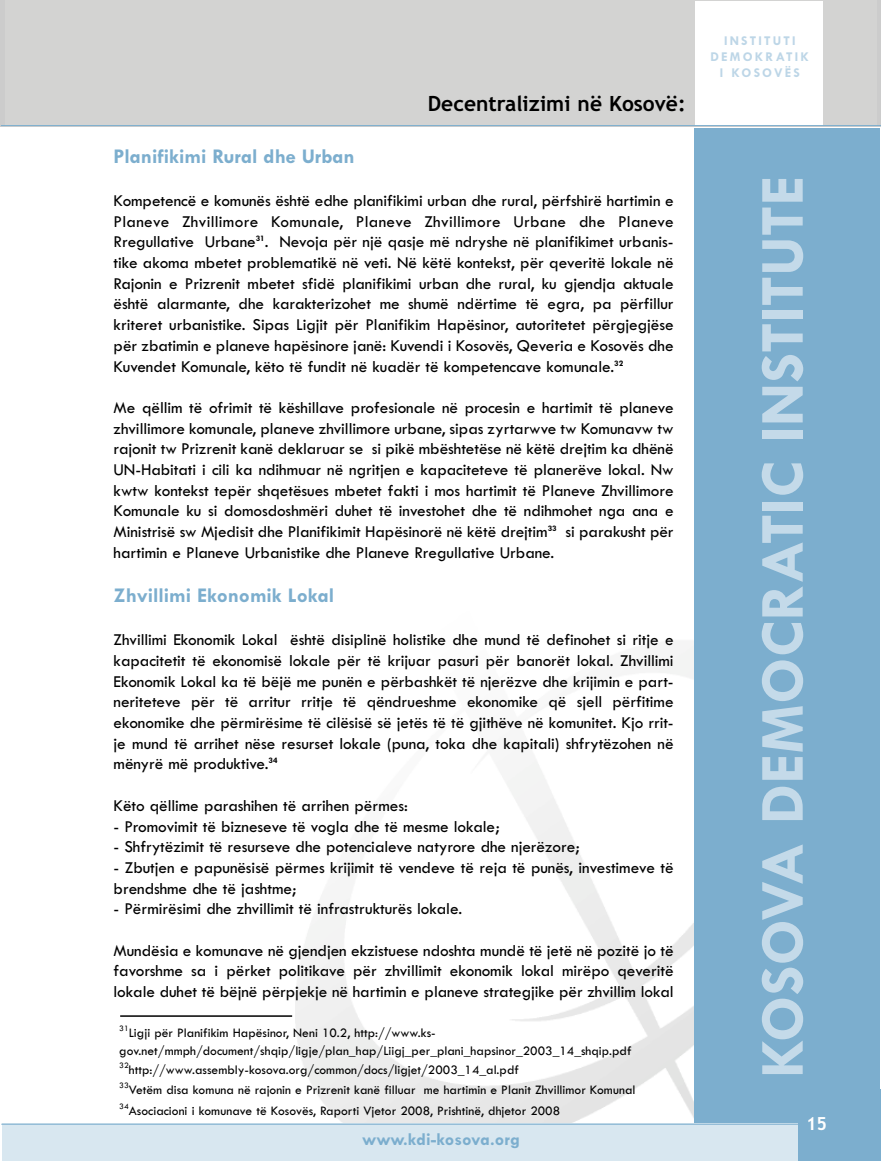
<style>
.page{position:relative;width:881px;height:1161px;background:#fff}
.page>*{position:absolute;margin:0;border:0;box-sizing:border-box;transform-origin:0 0}
.t1{font:700 63px "Tw Cen";color:#c4dae9}
.t2{font:700 21px "Tw Cen";letter-spacing:-.005em;color:#7caece}
.t3{font:700 21px "Trebuchet MS";color:#000}
.t4{font:700 18px "Tw Cen";color:#7caece}
.t5{font:700 18px "Trebuchet MS";color:#fff}
.t6{font:17.25px/20.7px "Tw Cen";letter-spacing:-.005em;color:#000;text-align:justify}
.t7{font:13.5px/18.5px "Tw Cen";color:#000}
.t8{font:700 13.5px/16.2px "Tw Cen";letter-spacing:.16em;color:#bdd6e7;text-align:center}
</style>
<div class="page">
<hr style="left:1px;top:125px;width:879px;height:1px;background:#7caece">
<div style="left:693px;top:128px;width:186px;height:998px;background:#7caece"></div>
<div style="left:2px;top:1124px;width:878px;height:37px;background:#d8e7f0"></div>
<hr style="left:1px;top:1124px;width:879px;height:1px;background:#7caece">
<div style="left:798px;top:1089px;width:82px;height:72px;background:#7caece"></div>
<hr style="left:120px;top:1015px;width:172px;height:2px;background:#000">
<p class="t3" style="left:427px;top:91px;width:259px">Decentralizimi në Kosovë:</p>
<p class="t2" style="left:114px;top:143px;width:242px">Planifikimi Rural dhe Urban</p>
<p class="t6" style="left:114px;top:190px;width:561px">Kompetencë e komunës është edhe planifikimi urban dhe rural, përfshirë hartimin e Planeve Zhvillimore Komunale, Planeve Zhvillimore Urbane dhe Planeve Rregullative Urbane<sup>31</sup>. Nevoja për një qasje më ndryshe në planifikimet urbanis&shy;tike akoma mbetet problematikë në veti. Në këtë kontekst, për qeveritë lokale në Rajonin e Prizrenit mbetet sfidë planifikimi urban dhe rural, ku gjendja aktuale është alarmante, dhe karakterizohet me shumë ndërtime të egra, pa përfillur kriteret urbanistike. Sipas Ligjit për Planifikim Hapësinor, autoritetet përgjegjëse për zbatimin e planeve hapësinore janë: Kuvendi i Kosovës, Qeveria e Kosovës dhe Kuvendet Komunale, këto të fundit në kuadër të kompetencave komunale.<sup>32</sup></p>
<p class="t6" style="left:114px;top:397px;width:561px">Me qëllim të ofrimit të këshillave profesionale në procesin e hartimit të planeve zhvillimore komunale, planeve zhvillimore urbane, sipas zyrtarwve tw Komunavw tw rajonit tw Prizrenit kanë deklaruar se si pikë mbështetëse në këtë drejtim ka dhënë UN-Habitati i cili ka ndihmuar në ngritjen e kapaciteteve të planerëve lokal. Nw kwtw kontekst tepër shqetësues mbetet fakti i mos hartimit të Planeve Zhvillimore Komunale ku si domosdoshmëri duhet të investohet dhe të ndihmohet nga ana e Ministrisë sw Mjedisit dhe Planifikimit Hapësinorë në këtë drejtim<sup>33</sup> si parakusht për hartimin e Planeve Urbanistike dhe Planeve Rregullative Urbane.</p>
<p class="t2" style="left:114px;top:582px;width:222px">Zhvillimi Ekonomik Lokal</p>
<p class="t6" style="left:114px;top:629px;width:561px">Zhvillimi Ekonomik Lokal është disiplinë holistike dhe mund të definohet si ritje e kapacitetit të ekonomisë lokale për të krijuar pasuri për banorët lokal. Zhvillimi Ekonomik Lokal ka të bëjë me punën e përbashkët të njerëzve dhe krijimin e part&shy;neriteteve për të arritur rritje të qëndrueshme ekonomike që sjell përfitime ekonomike dhe përmirësime të cilësisë së jetës të të gjithëve në komunitet. Kjo rrit&shy;je mund të arrihet nëse resurset lokale (puna, toka dhe kapitali) shfrytëzohen në mënyrë më produktive.<sup>34</sup></p>
<p class="t6" style="left:114px;top:794px;width:295px">Këto qëllime parashihen të arrihen përmes:</p>
<p class="t6" style="left:114px;top:815px;width:387px">- Promovimit të bizneseve të vogla dhe të mesme lokale;</p>
<p class="t6" style="left:114px;top:836px;width:467px">- Shfrytëzimit të resurseve dhe potencialeve natyrore dhe njerëzore;</p>
<p class="t6" style="left:114px;top:856px;width:561px">- Zbutjen e papunësisë përmes krijimit të vendeve të reja të punës, investimeve të brendshme dhe të jashtme;</p>
<p class="t6" style="left:114px;top:898px;width:350px">- Përmirësimi dhe zhvillimit të infrastrukturës lokale.</p>
<p class="t6" style="left:114px;top:939px;width:561px">Mundësia e komunave në gjendjen ekzistuese ndoshta mundë të jetë në pozitë jo të favorshme sa i përket politikave për zhvillimit ekonomik lokal mirëpo qeveritë lokale duhet të bëjnë përpjekje në hartimin e planeve strategjike për zhvillim lokal</p>
<p class="t7" style="left:119px;top:1023px;width:513px"><sup>31</sup>Ligji për Planifikim Hapësinor, Neni 10.2, http://www.ks&shy;gov.net/mmph/document/shqip/ligje/plan_hap/Liigj_per_plani_hapsinor_2003_14_shqip.pdf<br><sup>32</sup>http://www.assembly-kosova.org/common/docs/ligjet/2003_14_al.pdf</p>
<p class="t7" style="left:119px;top:1079px;width:517px;line-height:20.7px"><sup>33</sup>Vetëm disa komuna në rajonin e Prizrenit kanë filluar me hartimin e Planit Zhvillimor Komunal<br><sup>34</sup>Asociacioni i komunave të Kosovës, Raporti Vjetor 2008, Prishtinë, dhjetor 2008</p>
<p class="t4" style="left:362px;top:1128px;width:159px">www.kdi-kosova.org</p>
<p class="t8" style="left:710px;top:32px;width:100px">INSTITUTI<br>DEMOKRATIK<br>I KOSOVËS</p>
<h1 class="t1" style="left:743px;top:1078px;width:904px;rotate:-90deg">KOSOVA DEMOCRATIC INSTITUTE</h1>
<p class="t5" style="left:805px;top:1113px;width:23px">15</p>
</div>
